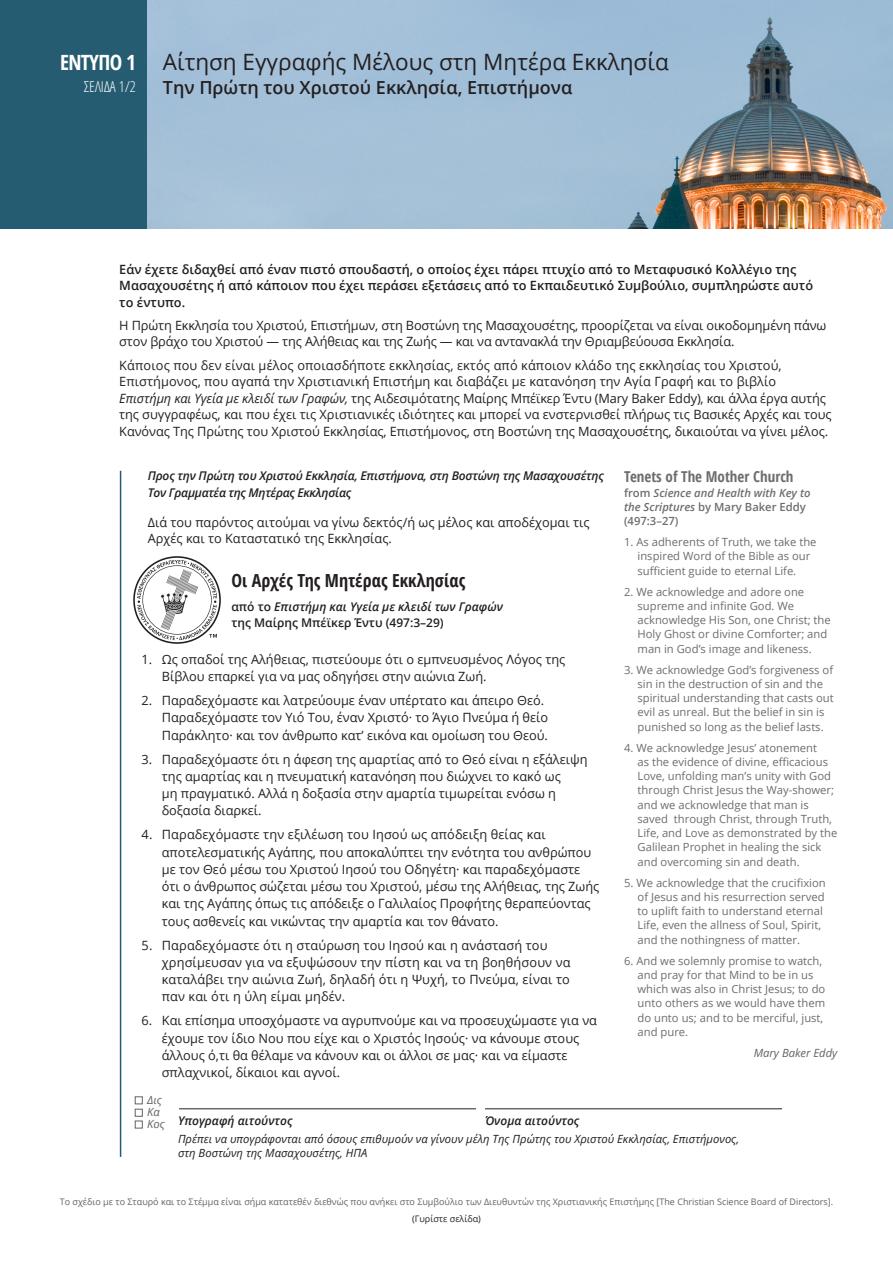
<style>
.page{position:relative;width:893px;height:1263px;background:#fff}
.page>*{position:absolute;margin:0;border:0;box-sizing:border-box;transform-origin:0 0}
.Application_for_Memb{font:22.5px "Open Sans";color:#231f20}
.FORM{font:700 21px "Open Sans Condensed";letter-spacing:-.03em;color:#fff}
.The_First_Church_of{font:600 18px "Open Sans";color:#231f20}
.t1{font:700 18px "Open Sans Condensed";color:#231f20}
.ENG_tenets_header{font:700 15px "Open Sans Condensed";color:#6c6d70}
.page_1_of_2{font:300 15px "Open Sans Condensed";color:#fff}
.ALL_TEXT{font:12.75px/17.2px "Open Sans";color:#231f20}
.ALL_TEXT-2{font:600 12.75px/16.5px "Open Sans";color:#231f20}
.ALL_TEXT-3{font:italic 600 12px/16.5px "Open Sans";letter-spacing:-.015em;color:#231f20}
.ALL_TEXT-4{font:600 12px/16.5px "Open Sans";color:#231f20}
.sign_print_name{font:italic 600 12px "Open Sans";color:#231f20}
.tenets_ENG{font:11.25px/14.2px "Open Sans";color:#6c6d70}
.sign_print_smaller{font:italic 11.25px/14.2px "Open Sans";color:#231f20}
.ENG_tenets_subhead{font:italic 600 11.25px/14.2px "Open Sans";color:#6c6d70}
.tenets_ENG-2{font:italic 11.25px "Open Sans";color:#636366}
.small_text_bottom_ce{font:9px "Open Sans";color:#636366}
.small_text_bottom_ce-2{font:9px "Open Sans";color:#231f20}
.s1{font-style:italic}
.s2{font-style:normal}
</style>
<div class="page">
<img style="left:147px;top:0;width:746px;height:229px">
<div style="left:0;top:0;width:147px;height:229px;background:#265c72"></div>
<hr style="left:120px;top:471px;width:1px;height:686px;background:#265c72">
<svg style="left:133px;top:556px;width:88px;height:88px"></svg>
<div style="left:135px;top:1096px;width:8px;height:8px;border:1px solid #636366"></div>
<div style="left:135px;top:1109px;width:8px;height:8px;border:1px solid #636366"></div>
<div style="left:135px;top:1120px;width:8px;height:8px;border:1px solid #636366"></div>
<hr style="left:179px;top:1108px;width:297px;height:1px;background:#231f20">
<hr style="left:485px;top:1108px;width:297px;height:1px;background:#231f20">
<p class="FORM" style="left:60px;top:48px;width:77px">ΕΝΤΥΠΟ 1</p>
<p class="page_1_of_2" style="left:84px;top:77px;width:54px">ΣΕΛΙΔΑ 1/2</p>
<p class="Application_for_Memb" style="left:163px;top:46px;width:507px">Αίτηση Εγγραφής Μέλους στη Μητέρα Εκκλησία</p>
<p class="The_First_Church_of" style="left:163px;top:75px;width:411px">Την Πρώτη του Χριστού Εκκλησία, Επιστήμονα</p>
<p class="ALL_TEXT-2" style="left:119px;top:260px;width:695px">Εάν έχετε διδαχθεί από έναν πιστό σπουδαστή, ο οποίος έχει πάρει πτυχίο από το Μεταφυσικό Κολλέγιο της<br>Μασαχουσέτης ή από κάποιον που έχει περάσει εξετάσεις από το Εκπαιδευτικό Συμβούλιο, συμπληρώστε αυτό το έντυπο.</p>
<p class="ALL_TEXT" style="left:119px;top:317px;width:709px;line-height:16.5px">Η Πρώτη Εκκλησία του Χριστού, Επιστήμων, στη Βοστώνη της Μασαχουσέτης, προορίζεται να είναι οικοδομημένη πάνω στον βράχο του Χριστού — της Αλήθειας και της Ζωής — και να αντανακλά την Θριαμβεύουσα Εκκλησία.</p>
<p class="ALL_TEXT" style="left:119px;top:356px;width:714px;line-height:16.5px">Κάποιος που δεν είναι μέλος οποιασδήποτε εκκλησίας, εκτός από κάποιον κλάδο της εκκλησίας του Χριστού, Επιστήμονος, που αγαπά την Χριστιανική Επιστήμη και διαβάζει με κατανόηση την Αγία Γραφή και το βιβλίο<br><span class="s1">Επιστήμη και Υγεία με κλειδί των Γραφών,</span> της Αιδεσιμότατης Μαίρης Μπέϊκερ Έντυ (Mary Baker Eddy), και άλλα έργα αυτής της συγγραφέως, και που έχει τις Χριστιανικές ιδιότητες και μπορεί να ενστερνισθεί πλήρως τις Βασικές Αρχές και τους Κανόνας Της Πρώτης του Χριστού Εκκλησίας, Επιστήμονος, στη Βοστώνη της Μασαχουσέτης, δικαιούται να γίνει μέλος.</p>
<p class="ALL_TEXT-3" style="left:148px;top:467px;width:458px">Προς την Πρώτη του Χριστού Εκκλησία, Επιστήμονα, στη Βοστώνη της Μασαχουσέτης<br>Τον Γραμματέα της Μητέρας Εκκλησίας</p>
<p class="ALL_TEXT" style="left:148px;top:513px;width:443px;line-height:16.5px">Διά του παρόντος αιτούμαι να γίνω δεκτός/ή ως μέλος και αποδέχομαι τις<br>Αρχές και το Καταστατικό της Εκκλησίας.</p>
<p class="ENG_tenets_header" style="left:624px;top:466px;width:171px">Tenets of The Mother Church</p>
<p class="ENG_tenets_subhead" style="left:624px;top:485px;width:188px"><span class="s2">from</span> Science and Health with Key to the Scriptures <span class="s2">by Mary Baker Eddy (497:3–27)</span></p>
<p class="tenets_ENG" style="left:637px;top:534px;width:181px;text-indent:-14px">1. As adherents of Truth, we take the inspired Word of the Bible as our sufficient guide to eternal Life.</p>
<p class="tenets_ENG" style="left:637px;top:584px;width:195px;text-indent:-14px">2. We acknowledge and adore one supreme and infinite God. We acknowledge His Son, one Christ; the<br>Holy Ghost or divine Comforter; and man in God’s image and likeness.</p>
<p class="tenets_ENG" style="left:637px;top:662px;width:198px;text-indent:-14px">3. We acknowledge God’s forgiveness of sin in the destruction of sin and the spiritual understanding that casts out evil as unreal. But the belief in sin is punished so long as the belief lasts.</p>
<p class="tenets_ENG" style="left:637px;top:740px;width:201px;text-indent:-14px">4. We acknowledge Jesus’ atonement<br>as the evidence of divine, efficacious Love, unfolding man’s unity with God through Christ Jesus the Way-shower; and we acknowledge that man is saved through Christ, through Truth, Life, and Love as demonstrated by the Galilean Prophet in healing the sick and overcoming sin and death.</p>
<p class="tenets_ENG" style="left:637px;top:875px;width:190px;text-indent:-14px">5. We acknowledge that the crucifixion of Jesus and his resurrection served to uplift faith to understand eternal Life, even the allness of Soul, Spirit, and the nothingness of matter.</p>
<p class="tenets_ENG" style="left:637px;top:953px;width:189px;text-indent:-14px">6. And we solemnly promise to watch, and pray for that Mind to be in us which was also in Christ Jesus; to do unto others as we would have them do unto us; and to be merciful, just, and pure.</p>
<p class="tenets_ENG-2" style="left:754px;top:1045px;width:85px">Mary Baker Eddy</p>
<p class="t1" style="left:231px;top:568px;width:235px">Οι Αρχές Της Μητέρας Εκκλησίας</p>
<p class="ALL_TEXT-4" style="left:231px;top:598px;width:273px">από το <span class="s1">Επιστήμη και Υγεία με κλειδί των Γραφών </span>της Μαίρης Μπέϊκερ Έντυ (497:3–29)</p>
<p class="ALL_TEXT" style="left:162px;top:650px;width:405px;text-indent:-20px">1. Ως οπαδοί της Αλήθειας, πιστεύουμε ότι ο εμπνευσμένος Λόγος της<br>Βίβλου επαρκεί για να μας οδηγήσει στην αιώνια Ζωή.</p>
<p class="ALL_TEXT" style="left:162px;top:691px;width:388px;text-indent:-20px">2. Παραδεχόμαστε και λατρεύουμε έναν υπέρτατο και άπειρο Θεό.<br>Παραδεχόμαστε τον Υιό Του, έναν Χριστό· το Άγιο Πνεύμα ή θείο<br>Παράκλητο· και τον άνθρωπο κατ’ εικόνα και ομοίωση του Θεού.</p>
<p class="ALL_TEXT" style="left:162px;top:750px;width:427px;text-indent:-20px">3. Παραδεχόμαστε ότι η άφεση της αμαρτίας από το Θεό είναι η εξάλειψη της αμαρτίας και η πνευματική κατανόηση που διώχνει το κακό ως<br>μη πραγματικό. Αλλά η δοξασία στην αμαρτία τιμωρείται ενόσω η δοξασία διαρκεί.</p>
<p class="ALL_TEXT" style="left:162px;top:826px;width:439px;text-indent:-20px">4. Παραδεχόμαστε την εξιλέωση του Ιησού ως απόδειξη θείας και αποτελεσματικής Αγάπης, που αποκαλύπτει την ενότητα του ανθρώπου με τον Θεό μέσω του Χριστού Ιησού του Οδηγέτη· και παραδεχόμαστε ότι ο άνθρωπος σώζεται μέσω του Χριστού, μέσω της Αλήθειας, της Ζωής και της Αγάπης όπως τις απόδειξε ο Γαλιλαίος Προφήτης θεραπεύοντας τους ασθενείς και νικώντας την αμαρτία και τον θάνατο.</p>
<p class="ALL_TEXT" style="left:162px;top:936px;width:410px;text-indent:-20px">5. Παραδεχόμαστε ότι η σταύρωση του Ιησού και η ανάστασή του χρησίμευσαν για να εξυψώσουν την πίστη και να τη βοηθήσουν να καταλάβει την αιώνια Ζωή, δηλαδή ότι η Ψυχή, το Πνεύμα, είναι το παν και ότι η ύλη είμαι μηδέν.</p>
<p class="ALL_TEXT" style="left:162px;top:1012px;width:437px;text-indent:-20px">6. Και επίσημα υποσχόμαστε να αγρυπνούμε και να προσευχώμαστε για να έχουμε τον ίδιο Νου που είχε και ο Χριστός Ιησούς· να κάνουμε στους άλλους ό,τι θα θέλαμε να κάνουν και οι άλλοι σε μας· και να είμαστε σπλαχνικοί, δίκαιοι και αγνοί.</p>
<p class="tenets_ENG-2" style="left:147px;top:1092px;width:16px">Δις</p>
<p class="tenets_ENG-2" style="left:147px;top:1104px;width:14px">Κα</p>
<p class="tenets_ENG-2" style="left:147px;top:1116px;width:19px">Κος</p>
<p class="sign_print_name" style="left:178px;top:1112px;width:116px">Υπογραφή αιτούντος</p>
<p class="sign_print_name" style="left:485px;top:1112px;width:96px">Όνομα αιτούντος</p>
<p class="sign_print_smaller" style="left:178px;top:1131px;width:563px">Πρέπει να υπογράφονται από όσους επιθυμούν να γίνουν μέλη Της Πρώτης του Χριστού Εκκλησίας, Επιστήμονος, στη Βοστώνη της Μασαχουσέτης, ΗΠΑ</p>
<p class="small_text_bottom_ce" style="left:60px;top:1196px;width:775px">Το σχέδιο με το Σταυρό και το Στέμμα είναι σήμα κατατεθέν διεθνώς που ανήκει στο Συμβούλιο των Διευθυντών της Χριστιανικής Επιστήμης [The Christian Science Board of Directors].</p>
<p class="small_text_bottom_ce-2" style="left:412px;top:1213px;width:70px">(Γυρίστε σελίδα)</p>
</div>
